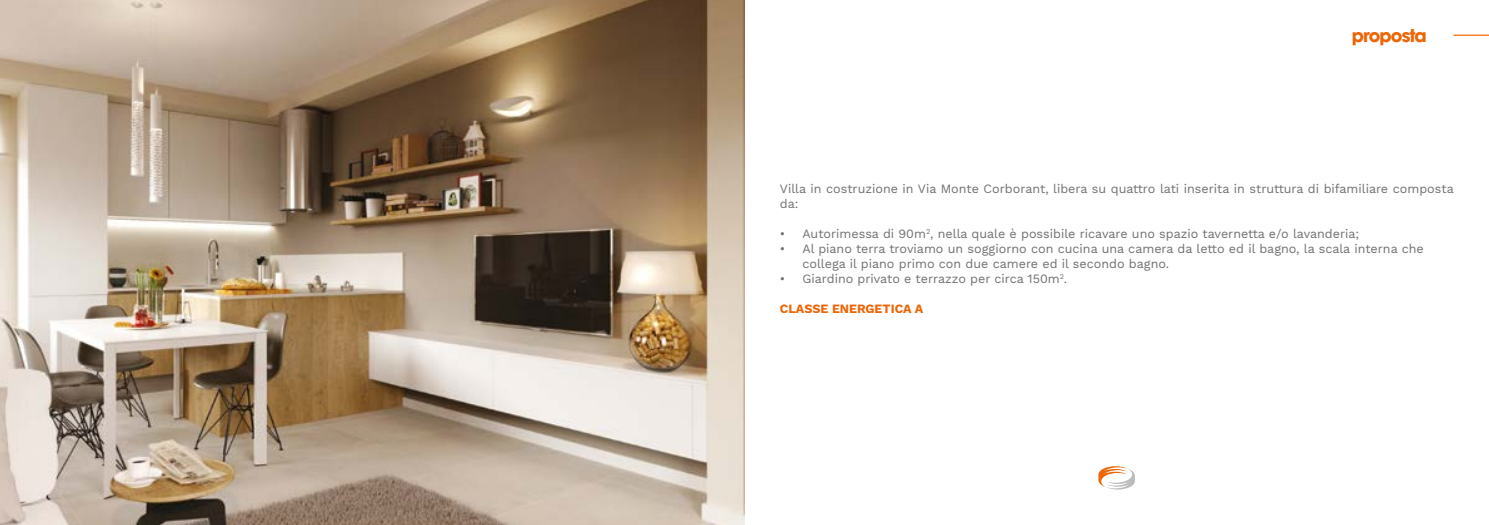
<style>
.page{position:relative;width:1489px;height:525px;background:#fff}
.page>*{position:absolute;margin:0;border:0;box-sizing:border-box;transform-origin:0 0}
.t1{font:800 17.5px "Vogue Avant Garde";letter-spacing:-.05em;color:#ec6608}
.t2{font:12.5px/15px "Work Sans";color:#706f6f}
.t3{font:700 12.5px "Work Sans";color:#ec6608}
</style>
<div class="page">
<img style="left:0;top:0;width:744px;height:524px">
<svg style="left:1098px;top:466px;width:36px;height:23px"></svg>
<hr style="left:1453px;top:35px;width:35px;height:1px;background:#ec6608">
<h1 class="t1" style="left:1351px;top:24px;width:77px">proposta</h1>
<p class="t2" style="left:780px;top:182px;width:675px">Villa in costruzione in Via Monte Corborant, libera su quattro lati inserita in struttura di bifamiliare composta da:</p>
<p class="t2" style="left:780px;top:227px;width:581px">• Autorimessa di 90m<sup>2</sup>, nella quale è possibile ricavare uno spazio tavernetta e/o lavanderia;</p>
<p class="t2" style="left:802px;top:242px;width:623px;text-indent:-22px">• Al piano terra troviamo un soggiorno con cucina una camera da letto ed il bagno, la scala interna che collega il piano primo con due camere ed il secondo bagno.</p>
<p class="t2" style="left:780px;top:272px;width:289px">• Giardino privato e terrazzo per circa 150m<sup>2</sup>.</p>
<p class="t3" style="left:780px;top:302px;width:145px">CLASSE ENERGETICA A</p>
</div>
